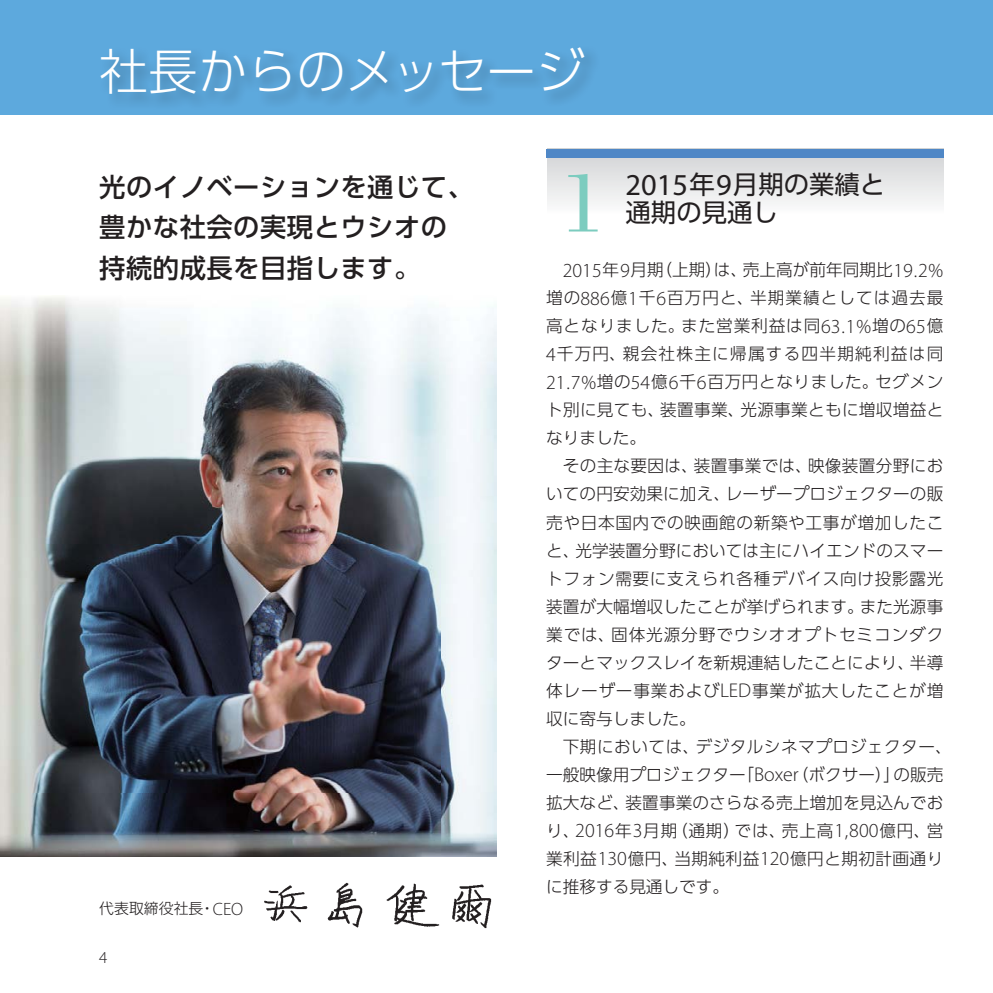
<style>
.page{position:relative;width:993px;height:993px;background:#fff}
.page>*{position:absolute;margin:0;border:0;box-sizing:border-box;transform-origin:0 0}
.t1{font:87.5px "Bodoni Std";color:#7cccbf}
.t2{font:49px "UD Shin Go Pr 6 N Light 90 pv RKSJ H";color:#fff}
.t3{font:26.25px/40.2px "UD Shin Go Pr 6 N Medium 90 pv RKSJ H";letter-spacing:.02em;color:#231f20}
.t4{font:25.38px/28px "UD Shin Go Pr 6 N Regular 90 pv RKSJ H";color:#231f20}
.t5{font:300 16.8px "Myriad Pro";color:#231f20}
.t6{font:16.62px/28px "UD Shin Go Pr 6 N Light 90 pv RKSJ H";letter-spacing:.02em;color:#231f20;text-align:justify}
.t7{font:14.88px "UD Shin Go Pr 6 N Light 90 pv RKSJ H";color:#231f20}
.s1{font-family:"Myriad Pro";font-weight:300;font-size:17.85px}
.s2{font-family:"Myriad Pro";font-size:30.45px}
.s3{font-family:"Myriad Pro";font-weight:300;font-size:19.95px}
</style>
<div class="page">
<div style="left:0;top:0;width:992px;height:114px;background:#5da9dd"></div>
<svg style="left:547px;top:158px;width:396px;height:46px"></svg>
<div style="left:546px;top:149px;width:397px;height:9px;background:#4f87c6"></div>
<img style="left:0;top:297px;width:496px;height:559px">
<img style="left:264px;top:882px;width:228px;height:47px">
<h2 class="t2" style="left:99px;top:53px;width:487px">社長からのメッセージ</h2>
<h3 class="t3" style="left:99px;top:171px;width:376px">光のイノベーションを通じて、豊かな社会の実現とウシオの持続的成長を目指します。</h3>
<p class="t7" style="left:99px;top:902px;width:145px">代表取締役社長・<span class="s1">CEO</span></p>
<p class="t5" style="left:99px;top:951px;width:10px">4</p>
<h3 class="t4" style="left:625px;top:174px;width:261px"><span class="s2">2015</span>年<span class="s2">9</span>月期の業績と通期の見通し</h3>
<p class="t6" style="left:546px;top:258px;width:398px;text-indent:17px"><span class="s3">2015</span>年<span class="s3">9</span>月期（上期）は、売上高が前年同期比<span class="s3">19.2%</span>増の<span class="s3">886</span>億<span class="s3">1</span>千<span class="s3">6</span>百万円と、半期業績としては過去最高となりました。また営業利益は同<span class="s3">63.1%</span>増の<span class="s3">65</span>億<span class="s3">4</span>千万円、親会社株主に帰属する四半期純利益は同<span class="s3">21.7%</span>増の<span class="s3">54</span>億<span class="s3">6</span>千<span class="s3">6</span>百万円となりました。セグメント別に見ても、装置事業、光源事業ともに増収増益となりました。</p>
<p class="t6" style="left:546px;top:454px;width:398px;text-indent:17px">その主な要因は、装置事業では、映像装置分野においての円安効果に加え、レーザープロジェクターの販売や日本国内での映画館の新築や工事が増加したこと、光学装置分野においては主にハイエンドのスマートフォン需要に支えられ各種デバイス向け投影露光装置が大幅増収したことが挙げられます。また光源事業では、固体光源分野でウシオオプトセミコンダクターとマックスレイを新規連結したことにより、半導体レーザー事業および<span class="s3">LED</span>事業が拡大したことが増収に寄与しました。</p>
<p class="t6" style="left:546px;top:734px;width:407px;text-align:left;text-indent:17px">下期においては、デジタルシネマプロジェクター、一般映像用プロジェクター「<span class="s3">Boxer</span>（ボクサー）」の販売拡大など、装置事業のさらなる売上増加を見込んでおり、<span class="s3">2016</span>年<span class="s3">3</span>月期（通期）では、売上高<span class="s3">1,800</span>億円、営業利益<span class="s3">130</span>億円、当期純利益<span class="s3">120</span>億円と期初計画通りに推移する見通しです。</p>
<h1 class="t1" style="left:561px;top:150px;width:45px">1</h1>
</div>
